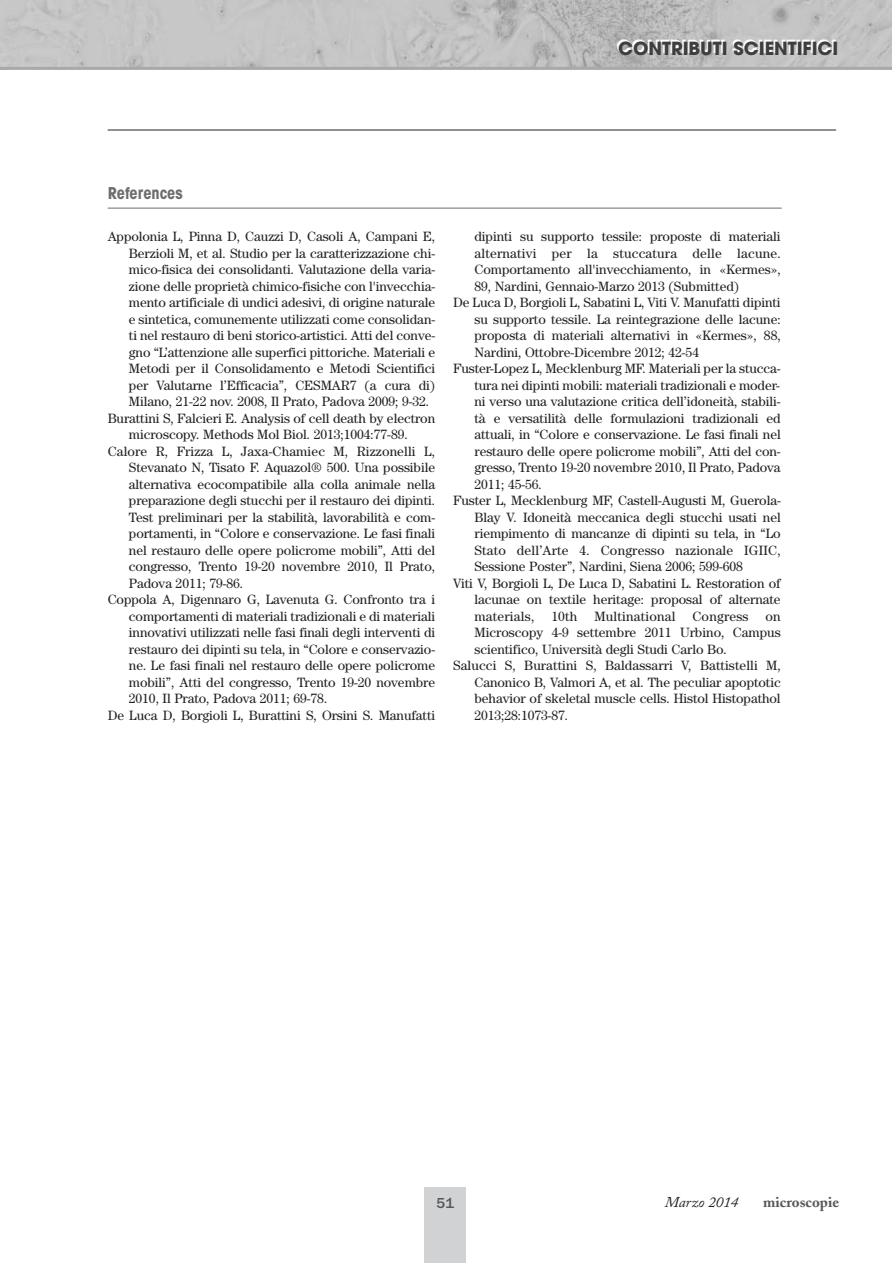
<style>
.page{position:relative;width:892px;height:1263px;background:#fff}
.page>*{position:absolute;margin:0;border:0;box-sizing:border-box;transform-origin:0 0}
.t1{font:700 18px "Avant Garde";color:#3e3e3f}
.t2{font:700 condensed 16.5px "Avant Garde";color:#6c6d70}
.t3{font:700 15px "Adobe Caslon";color:#57585a}
.t4{font:italic 15px "Adobe Caslon";color:#231f20}
.t5{font:500 15px "Franklin Gothic";color:#57585a}
.t6{font:13.5px "Century";letter-spacing:-.005em;color:#231f20}
.t7{font:13.5px "Century";letter-spacing:.015em;color:#231f20}
</style>
<div class="page">
<img style="left:1px;top:0;width:891px;height:67px">
<hr style="left:108px;top:208px;width:674px;height:1px;background:#6c6d70">
<hr style="left:0;top:67px;width:892px;height:3px;background:#a8a9ad">
<hr style="left:108px;top:129px;width:728px;height:2px;background:#6c6d70">
<div style="left:424px;top:1187px;width:42px;height:75px;background:#d1d2d4"></div>
<h1 class="t1" style="left:618px;top:41px;width:222px">CONTRIBUTI SCIENTIFICI</h1>
<p class="t2" style="left:108px;top:187px;width:77px">References</p>
<p class="t6" style="left:108px;top:232px;width:329px">Appolonia L, Pinna D, Cauzzi D, Casoli A, Campani E,</p>
<p class="t6" style="left:129px;top:248px;width:308px">Berzioli M, et al. Studio per la caratterizzazione chi-</p>
<p class="t6" style="left:129px;top:265px;width:308px">mico-fisica dei consolidanti. Valutazione della varia-</p>
<p class="t6" style="left:129px;top:281px;width:308px">zione delle proprietà chimico-fisiche con l'invecchia-</p>
<p class="t6" style="left:129px;top:298px;width:308px">mento artificiale di undici adesivi, di origine naturale</p>
<p class="t6" style="left:129px;top:314px;width:308px">e sintetica, comunemente utilizzati come consolidan-</p>
<p class="t6" style="left:129px;top:331px;width:308px">ti nel restauro di beni storico-artistici. Atti del conve-</p>
<p class="t6" style="left:129px;top:347px;width:308px">gno “L’attenzione alle superfici pittoriche. Materiali e</p>
<p class="t6" style="left:129px;top:364px;width:308px">Metodi per il Consolidamento e Metodi Scientifici</p>
<p class="t6" style="left:129px;top:380px;width:308px">per Valutarne l’Efficacia”, CESMAR7 (a cura di)</p>
<p class="t6" style="left:129px;top:397px;width:302px">Milano, 21-22 nov. 2008, Il Prato, Padova 2009; 9-32.</p>
<p class="t6" style="left:108px;top:413px;width:329px">Burattini S, Falcieri E. Analysis of cell death by electron</p>
<p class="t6" style="left:129px;top:430px;width:280px">microscopy. Methods Mol Biol. 2013;1004:77-89.</p>
<p class="t6" style="left:108px;top:446px;width:329px">Calore R, Frizza L, Jaxa-Chamiec M, Rizzonelli L,</p>
<p class="t6" style="left:129px;top:463px;width:308px">Stevanato N, Tisato F. Aquazol® 500. Una possibile</p>
<p class="t6" style="left:129px;top:479px;width:308px">alternativa ecocompatibile alla colla animale nella</p>
<p class="t6" style="left:129px;top:496px;width:308px">preparazione degli stucchi per il restauro dei dipinti.</p>
<p class="t6" style="left:129px;top:512px;width:308px">Test preliminari per la stabilità, lavorabilità e com-</p>
<p class="t6" style="left:129px;top:529px;width:308px">portamenti, in “Colore e conservazione. Le fasi finali</p>
<p class="t6" style="left:129px;top:545px;width:308px">nel restauro delle opere policrome mobili”, Atti del</p>
<p class="t6" style="left:129px;top:562px;width:308px">congresso, Trento 19-20 novembre 2010, Il Prato,</p>
<p class="t6" style="left:129px;top:578px;width:116px">Padova 2011; 79-86.</p>
<p class="t6" style="left:108px;top:595px;width:329px">Coppola A, Digennaro G, Lavenuta G. Confronto tra i</p>
<p class="t6" style="left:129px;top:611px;width:308px">comportamenti di materiali tradizionali e di materiali</p>
<p class="t6" style="left:129px;top:628px;width:308px">innovativi utilizzati nelle fasi finali degli interventi di</p>
<p class="t6" style="left:129px;top:644px;width:308px">restauro dei dipinti su tela, in “Colore e conservazio-</p>
<p class="t6" style="left:129px;top:661px;width:308px">ne. Le fasi finali nel restauro delle opere policrome</p>
<p class="t6" style="left:129px;top:677px;width:308px">mobili”, Atti del congresso, Trento 19-20 novembre</p>
<p class="t6" style="left:129px;top:694px;width:200px">2010, Il Prato, Padova 2011; 69-78.</p>
<p class="t6" style="left:108px;top:710px;width:329px">De Luca D, Borgioli L, Burattini S, Orsini S. Manufatti</p>
<p class="t6" style="left:474px;top:232px;width:308px">dipinti su supporto tessile: proposte di materiali</p>
<p class="t7" style="left:474px;top:248px;width:308px">alternativi per la stuccatura delle lacune.</p>
<p class="t6" style="left:474px;top:265px;width:308px">Comportamento all'invecchiamento, in «Kermes»,</p>
<p class="t6" style="left:474px;top:281px;width:266px">89, Nardini, Gennaio-Marzo 2013 (Submitted)</p>
<p class="t6" style="left:453px;top:298px;width:329px">De Luca D, Borgioli L, Sabatini L, Viti V. Manufatti dipinti</p>
<p class="t6" style="left:474px;top:314px;width:308px">su supporto tessile. La reintegrazione delle lacune:</p>
<p class="t6" style="left:474px;top:331px;width:308px">proposta di materiali alternativi in «Kermes», 88,</p>
<p class="t6" style="left:474px;top:347px;width:226px">Nardini, Ottobre-Dicembre 2012; 42-54</p>
<p class="t6" style="left:453px;top:364px;width:329px">Fuster-Lopez L, Mecklenburg MF. Materiali per la stucca-</p>
<p class="t6" style="left:474px;top:380px;width:307px">tura nei dipinti mobili: materiali tradizionali e moder-</p>
<p class="t6" style="left:474px;top:397px;width:308px">ni verso una valutazione critica dell’idoneità, stabili-</p>
<p class="t6" style="left:474px;top:413px;width:308px">tà e versatilità delle formulazioni tradizionali ed</p>
<p class="t6" style="left:474px;top:430px;width:308px">attuali, in “Colore e conservazione. Le fasi finali nel</p>
<p class="t6" style="left:474px;top:446px;width:308px">restauro delle opere policrome mobili”, Atti del con-</p>
<p class="t6" style="left:474px;top:463px;width:308px">gresso, Trento 19-20 novembre 2010, Il Prato, Padova</p>
<p class="t6" style="left:474px;top:479px;width:69px">2011; 45-56.</p>
<p class="t6" style="left:453px;top:496px;width:329px">Fuster L, Mecklenburg MF, Castell-Augusti M, Guerola-</p>
<p class="t6" style="left:474px;top:512px;width:308px">Blay V. Idoneità meccanica degli stucchi usati nel</p>
<p class="t6" style="left:474px;top:529px;width:308px">riempimento di mancanze di dipinti su tela, in “Lo</p>
<p class="t7" style="left:474px;top:545px;width:308px">Stato dell’Arte 4. Congresso nazionale IGIIC,</p>
<p class="t6" style="left:474px;top:562px;width:270px">Sessione Poster”, Nardini, Siena 2006; 599-608</p>
<p class="t6" style="left:453px;top:578px;width:329px">Viti V, Borgioli L, De Luca D, Sabatini L. Restoration of</p>
<p class="t6" style="left:474px;top:595px;width:308px">lacunae on textile heritage: proposal of alternate</p>
<p class="t7" style="left:474px;top:611px;width:61px">materials,</p>
<p class="t6" style="left:551px;top:611px;width:28px">10th</p>
<p class="t7" style="left:594px;top:611px;width:83px">Multinational</p>
<p class="t7" style="left:692px;top:611px;width:58px">Congress</p>
<p class="t6" style="left:765px;top:611px;width:17px">on</p>
<p class="t6" style="left:474px;top:628px;width:308px">Microscopy 4-9 settembre 2011 Urbino, Campus</p>
<p class="t6" style="left:474px;top:644px;width:254px">scientifico, Università degli Studi Carlo Bo.</p>
<p class="t6" style="left:453px;top:661px;width:329px">Salucci S, Burattini S, Baldassarri V, Battistelli M,</p>
<p class="t6" style="left:474px;top:677px;width:308px">Canonico B, Valmori A, et al. The peculiar apoptotic</p>
<p class="t6" style="left:474px;top:694px;width:308px">behavior of skeletal muscle cells. Histol Histopathol</p>
<p class="t6" style="left:474px;top:710px;width:95px">2013;28:1073-87.</p>
<p class="t5" style="left:436px;top:1198px;width:19px">51</p>
<p class="t4" style="left:665px;top:1196px;width:75px">Marzo 2014</p>
<p class="t3" style="left:763px;top:1195px;width:77px">microscopie</p>
</div>
